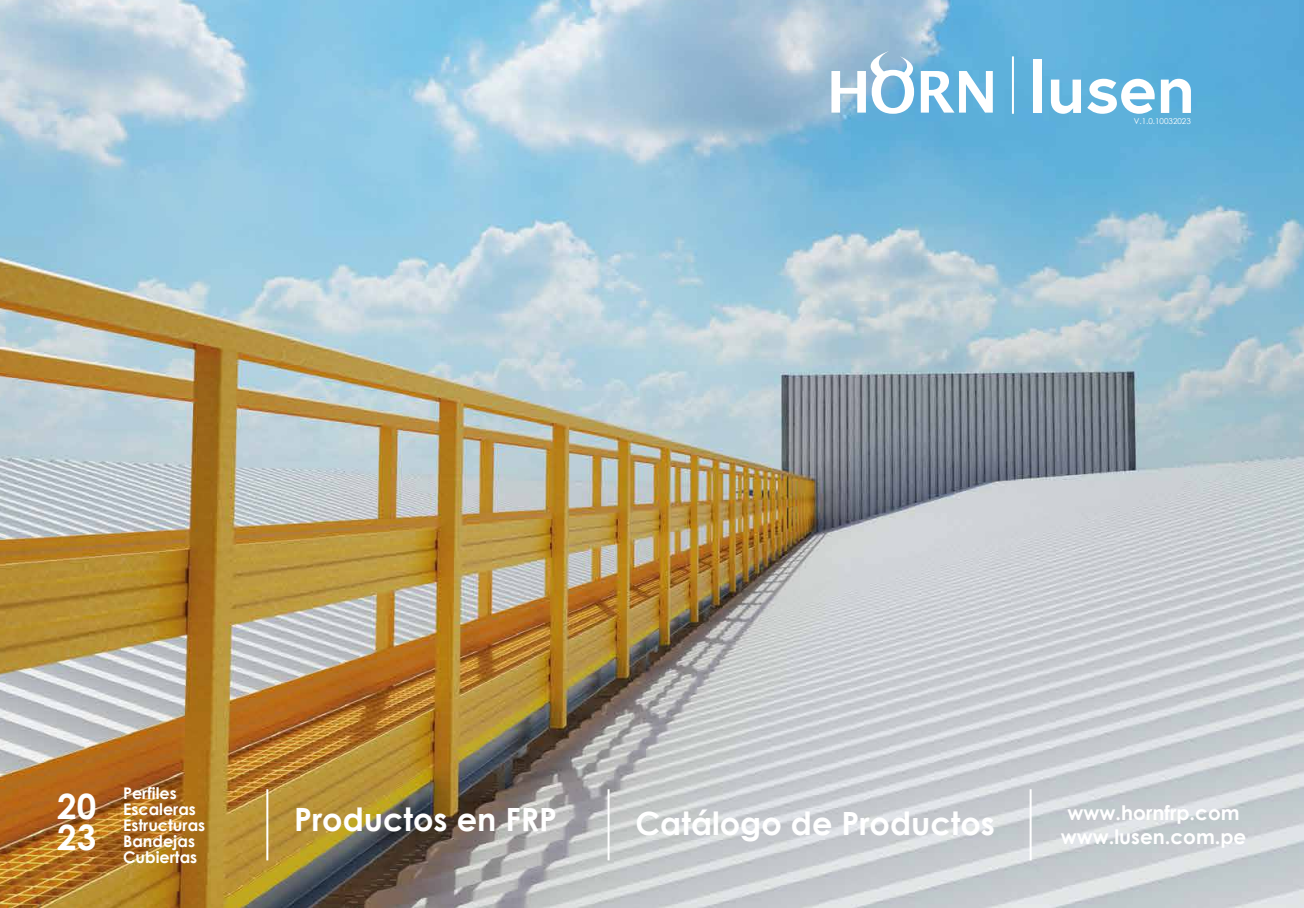
<style>
.page{position:relative;width:1304px;height:908px;background:#fff}
.page>*{position:absolute;margin:0;border:0;box-sizing:border-box;transform-origin:0 0}
.t1{font:700 34.8px/31px "Century Gothic";color:#fff}
.t2{font:700 32px "Century Gothic";color:#fff}
.t3{font:700 20px/24px "Century Gothic";color:#fff;text-align:center}
.t4{font:700 16px/16px "Century Gothic";color:#fff}
.t5{font:8px "Century Gothic";color:#fff}
</style>
<div class="page">
<img style="left:0;top:0;width:1304px;height:907px">
<svg style="left:831px;top:50px;width:162px;height:64px"></svg>
<hr style="left:266px;top:788px;width:2px;height:72px;background:#fff">
<hr style="left:608px;top:788px;width:2px;height:72px;background:#fff">
<hr style="left:1030px;top:788px;width:2px;height:72px;background:#fff">
<div style="left:1033px;top:60px;width:8px;height:53px;background:#fff"></div>
<svg style="left:1051px;top:80px;width:30px;height:34px"></svg>
<svg style="left:1087px;top:79px;width:68px;height:35px"></svg>
<svg style="left:1161px;top:79px;width:30px;height:34px"></svg>
<hr style="left:1012px;top:56px;width:2px;height:58px;background:#fff">
<p class="t5" style="left:1134px;top:115px;width:59px">V.1.0.10032023</p>
<h1 class="t1" style="left:57px;top:789px;width:41px">20<br>23</h1>
<p class="t4" style="left:123px;top:783px;width:84px">Perfiles<br>Escaleras<br>Estructuras<br>Bandejas<br>Cubiertas</p>
<h2 class="t2" style="left:294px;top:794px;width:265px">Productos en FRP</h2>
<h2 class="t2" style="left:635px;top:798px;width:361px">Catálogo de Productos</h2>
<p class="t3" style="left:1061px;top:799px;width:187px">www.hornfrp.com www.lusen.com.pe</p>
</div>
